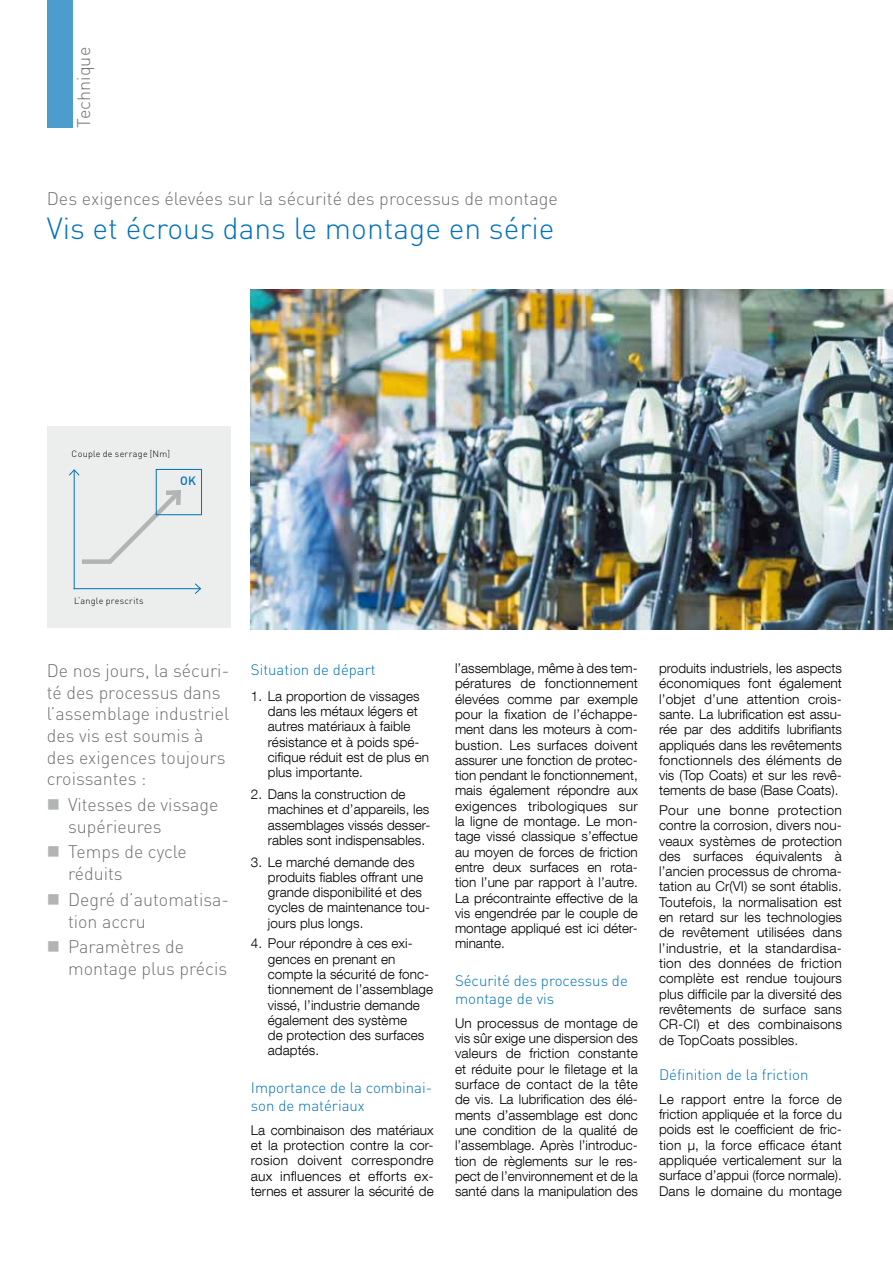
<style>
.page{position:relative;width:893px;height:1263px;background:#fff}
.page>*{position:absolute;margin:0;border:0;box-sizing:border-box;transform-origin:0 0}
.t1{font:300 30px "DINOT";color:#0072ba}
.t2{font:300 18px/21.6px "DINOT";color:#707172}
.t3{font:300 15px/18px "DINOT";color:#0072ba}
.t4{font:300 13.5px/15.3px "Helvetica Neue LT Com";letter-spacing:.005em;color:#000;text-align:justify}
.t5{font:500 12px "DINOT";color:#0072ba}
.t6{font:300 9px "DINOT";letter-spacing:.03em;color:#000}
.s1{color:#b1b3b4}
</style>
<div class="page">
<div style="left:47px;top:0;width:25px;height:128px;background:#4d9cce"></div>
<img style="left:251px;top:289px;width:642px;height:340px">
<div style="left:47px;top:426px;width:183px;height:202px;background:#eceded"></div>
<hr style="left:74px;top:470px;width:1px;height:119px;background:#0072ba">
<svg style="left:69px;top:469px;width:11px;height:7px"></svg>
<hr style="left:74px;top:588px;width:126px;height:1px;background:#0072ba">
<svg style="left:194px;top:583px;width:7px;height:11px"></svg>
<svg style="left:82px;top:486px;width:103px;height:78px"></svg>
<div style="left:156px;top:469px;width:46px;height:46px;border:1px solid #0072ba"></div>
<h2 class="t2" style="left:72px;top:128px;width:82px;rotate:-90deg">Technique</h2>
<h2 class="t2" style="left:47px;top:187px;width:513px">Des exigences élevées sur la sécurité des processus de montage</h2>
<h1 class="t1" style="left:47px;top:208px;width:509px">Vis et écrous dans le montage en série</h1>
<p class="t6" style="left:72px;top:448px;width:100px">Couple de serrage [Nm]</p>
<p class="t5" style="left:180px;top:472px;width:17px">OK</p>
<p class="t6" style="left:74px;top:594px;width:71px">L‘angle prescrits</p>
<h2 class="t2" style="left:47px;top:659px;width:184px">De nos jours, la sécuri&shy;té des processus dans l’assemblage industriel des vis est soumis à des exigences toujours croissantes :</h2>
<h2 class="t2" style="left:68px;top:793px;width:152px;text-indent:-21px"><span class="s1">■</span> Vitesses de vissage supérieures</h2>
<h2 class="t2" style="left:68px;top:840px;width:120px;text-indent:-21px"><span class="s1">■</span> Temps de cycle réduits</h2>
<h2 class="t2" style="left:68px;top:888px;width:163px;text-indent:-21px"><span class="s1">■</span> Degré d’automatisa&shy;tion accru</h2>
<h2 class="t2" style="left:68px;top:935px;width:161px;text-indent:-21px"><span class="s1">■</span> Paramètres de montage plus précis</h2>
<p class="t3" style="left:251px;top:660px;width:126px">Situation de départ</p>
<p class="t4" style="left:268px;top:688px;width:163px;text-align:left;text-indent:-17px">1. La proportion de vissages dans les métaux légers et autres matériaux à faible résistance et à poids spé&shy;cifique réduit est de plus en plus importante.</p>
<p class="t4" style="left:268px;top:786px;width:164px;text-align:left;text-indent:-17px">2. Dans la construction de machines et d’appareils, les assemblages vissés desser&shy;rables sont indispensables.</p>
<p class="t4" style="left:268px;top:854px;width:164px;text-align:left;text-indent:-17px">3. Le marché demande des produits fiables offrant une grande disponibilité et des cycles de maintenance tou&shy;jours plus longs.</p>
<p class="t4" style="left:268px;top:935px;width:167px;text-align:left;text-indent:-17px">4. Pour répondre à ces exi&shy;gences en prenant en compte la sécurité de fonc&shy;tionnement de l’assemblage vissé, l’industrie demande également des système<br>de protection des surfaces adaptés.</p>
<p class="t3" style="left:251px;top:1078px;width:183px">Importance de la combinai&shy;son de matériaux</p>
<p class="t4" style="left:251px;top:1122px;width:184px">La combinaison des matériaux et la protection contre la cor&shy;rosion doivent correspondre aux influences et efforts ex&shy;ternes et assurer la sécurité de</p>
<p class="t4" style="left:455px;top:660px;width:184px">l’assemblage, même à des tem&shy;pératures de fonctionnement élevées comme par exemple pour la fixation de l’échappe&shy;ment dans les moteurs à com&shy;bustion. Les surfaces doivent assurer une fonction de protec&shy;tion pendant le fonctionnement, mais également répondre aux exigences tribologiques sur la ligne de montage. Le mon&shy;tage vissé classique s’effectue au moyen de forces de friction entre deux surfaces en rota&shy;tion l’une par rapport à l’autre.<br>La précontrainte effective de la vis engendrée par le couple de montage appliqué est ici déter&shy;minante.</p>
<p class="t3" style="left:455px;top:971px;width:174px">Sécurité des processus de montage de vis</p>
<p class="t4" style="left:455px;top:1015px;width:184px">Un processus de montage de vis sûr exige une dispersion des valeurs de friction constante et réduite pour le filetage et la surface de contact de la tête de vis. La lubrification des élé&shy;ments d’assemblage est donc une condition de la qualité de l’assemblage. Après l’introduc&shy;tion de règlements sur le res&shy;pect de l’environnement et de la santé dans la manipulation des</p>
<p class="t4" style="left:659px;top:660px;width:184px">produits industriels, les aspects économiques font également l’objet d’une attention crois&shy;sante. La lubrification est assu&shy;rée par des additifs lubrifiants appliqués dans les revêtements fonctionnels des éléments de vis (Top Coats) et sur les revê&shy;tements de base (Base Coats).</p>
<p class="t4" style="left:659px;top:802px;width:184px">Pour une bonne protection contre la corrosion, divers nou&shy;veaux systèmes de protection des surfaces équivalents à l’ancien processus de chroma&shy;tation au Cr(VI) se sont établis.<br>Toutefois, la normalisation est en retard sur les technologies de revêtement utilisées dans l’industrie, et la standardisa&shy;tion des données de friction complète est rendue toujours plus difficile par la diversité des revêtements de surface sans CR-CI) et des combinaisons de TopCoats possibles.</p>
<p class="t3" style="left:659px;top:1065px;width:151px">Définition de la friction</p>
<p class="t4" style="left:659px;top:1091px;width:184px">Le rapport entre la force de friction appliquée et la force du poids est le coefficient de fric&shy;tion µ, la force efficace étant appliquée verticalement sur la surface d’appui (force normale).<br>Dans le domaine du montage</p>
</div>
